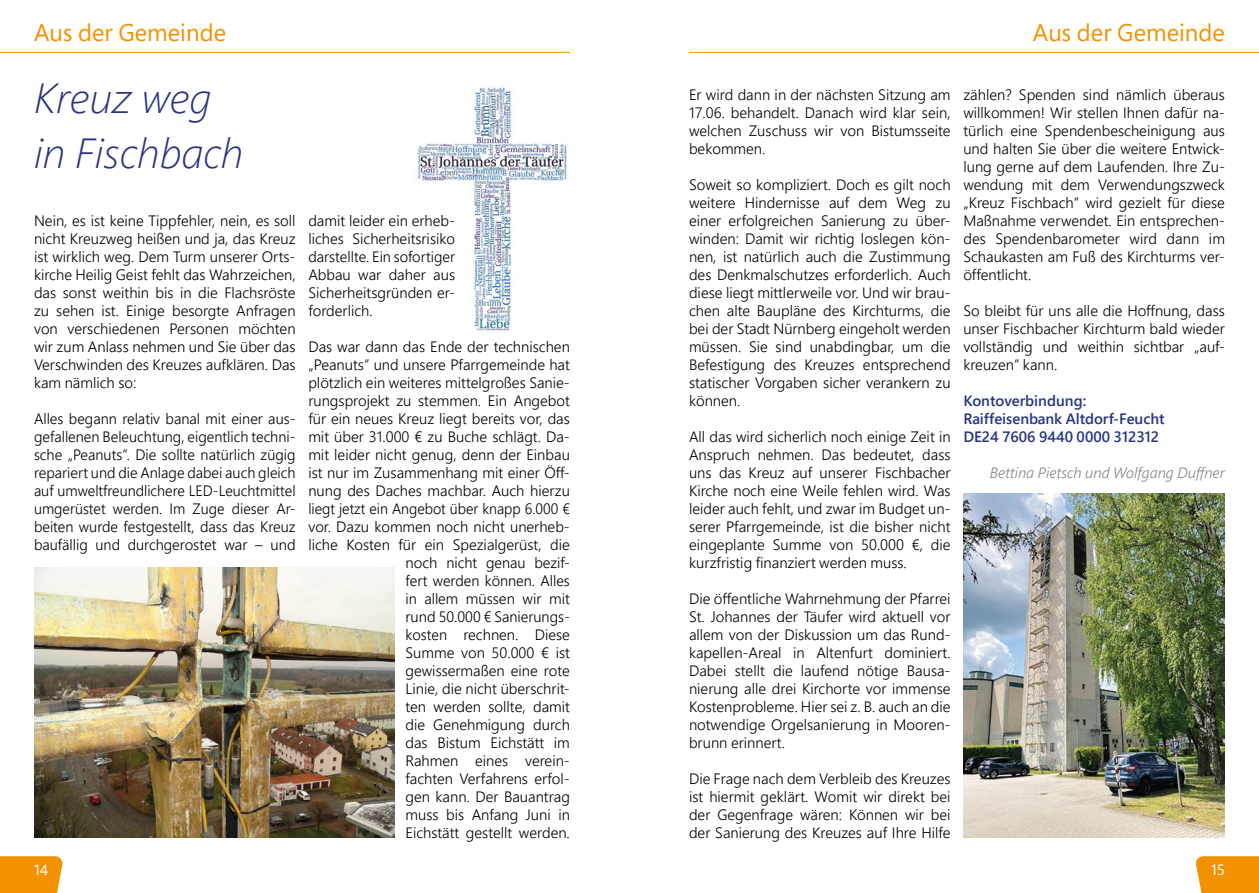
<style>
.page{position:relative;width:1259px;height:893px;background:#fff}
.page>*{position:absolute;margin:0;border:0;box-sizing:border-box;transform-origin:0 0}
.t1{font:italic 300 42px/54.6px "Segoe Pro";color:#283583}
.t2{font:24px "Segoe Pro";color:#f39200}
.t3{font:300 15px/18px "Segoe Pro";color:#000;text-align:justify}
.t4{font:600 15px/18px "Segoe Pro";color:#283583}
.t5{font:italic 300 15px "Segoe Pro";color:#878787}
.t6{font:15px "Segoe Pro";color:#fff}
</style>
<div class="page">
<hr style="left:689px;top:52px;width:570px;height:1px;background:#f39200">
<hr style="left:0;top:52px;width:570px;height:1px;background:#f39200">
<svg style="left:0;top:856px;width:63px;height:37px"></svg>
<svg style="left:1196px;top:856px;width:63px;height:37px"></svg>
<img style="left:417px;top:86px;width:150px;height:245px">
<img style="left:34px;top:567px;width:360px;height:270px">
<img style="left:963px;top:493px;width:262px;height:344px">
<h2 class="t2" style="left:34px;top:16px;width:194px">Aus der Gemeinde</h2>
<h2 class="t2" style="left:1033px;top:16px;width:193px">Aus der Gemeinde</h2>
<h1 class="t1" style="left:34px;top:70px;width:211px">Kreuz weg in Fischbach</h1>
<p class="t3" style="left:34px;top:211px;width:263px">Nein, es ist keine Tippfehler, nein, es soll nicht Kreuzweg heißen und ja, das Kreuz ist wirklich weg. Dem Turm unserer Orts&shy;kirche Heilig Geist fehlt das Wahrzeichen, das sonst weithin bis in die Flachsröste zu sehen ist. Einige besorgte Anfragen von verschiedenen Personen möchten wir zum Anlass nehmen und Sie über das Verschwinden des Kreuzes aufklären. Das kam nämlich so:</p>
<p class="t3" style="left:34px;top:409px;width:263px">Alles begann relativ banal mit einer aus&shy;gefallenen Beleuchtung, eigentlich techni&shy;sche „Peanuts“. Die sollte natürlich zügig repariert und die Anlage dabei auch gleich auf umweltfreundlichere LED-Leuchtmittel umgerüstet werden. Im Zuge dieser Ar&shy;beiten wurde festgestellt, dass das Kreuz baufällig und durchgerostet war – und</p>
<p class="t3" style="left:308px;top:211px;width:148px">damit leider ein erheb&shy;liches Sicherheitsrisiko darstellte. Ein sofortiger Abbau war daher aus Sicherheitsgründen er&shy;forderlich.</p>
<p class="t3" style="left:308px;top:337px;width:263px;text-align:right">Das war dann das Ende der technischen „Peanuts“ und unsere Pfarrgemeinde hat plötzlich ein weiteres mittelgroßes Sanie&shy;rungsprojekt zu stemmen. Ein Angebot für ein neues Kreuz liegt bereits vor, das mit über 31.000 € zu Buche schlägt. Da&shy;mit leider nicht genug, denn der Einbau ist nur im Zusammenhang mit einer Öff&shy;nung des Daches machbar. Auch hierzu liegt jetzt ein Angebot über knapp 6.000 € vor. Dazu kommen noch nicht unerheb&shy;liche Kosten für ein Spezialgerüst, die noch nicht genau bezif-<br>fert werden können. Alles<br>in allem müssen wir mit<br>rund 50.000 € Sanierungs-<br>kosten rechnen. Diese<br>Summe von 50.000 € ist gewissermaßen eine rote<br>Linie, die nicht überschrit-<br>ten werden sollte, damit<br>die Genehmigung durch<br>das Bistum Eichstätt im<br>Rahmen eines verein-<br>fachten Verfahrens erfol-<br>gen kann. Der Bauantrag<br>muss bis Anfang Juni in<br>Eichstätt gestellt werden.</p>
<p class="t3" style="left:689px;top:85px;width:263px">Er wird dann in der nächsten Sitzung am 17.06. behandelt. Danach wird klar sein, welchen Zuschuss wir von Bistumsseite bekommen.</p>
<p class="t3" style="left:689px;top:175px;width:263px">Soweit so kompliziert. Doch es gilt noch weitere Hindernisse auf dem Weg zu einer erfolgreichen Sanierung zu über&shy;winden: Damit wir richtig loslegen kön&shy;nen, ist natürlich auch die Zustimmung des Denkmalschutzes erforderlich. Auch diese liegt mittlerweile vor. Und wir brau&shy;chen alte Baupläne des Kirchturms, die bei der Stadt Nürnberg eingeholt werden müssen. Sie sind unabdingbar, um die Befestigung des Kreuzes entsprechend statischer Vorgaben sicher verankern zu können.</p>
<p class="t3" style="left:689px;top:427px;width:263px">All das wird sicherlich noch einige Zeit in Anspruch nehmen. Das bedeutet, dass uns das Kreuz auf unserer Fischbacher Kirche noch eine Weile fehlen wird. Was leider auch fehlt, und zwar im Budget un&shy;serer Pfarrgemeinde, ist die bisher nicht eingeplante Summe von 50.000 €, die kurzfristig finanziert werden muss.</p>
<p class="t3" style="left:689px;top:589px;width:263px">Die öffentliche Wahrnehmung der Pfarrei St. Johannes der Täufer wird aktuell vor allem von der Diskussion um das Rund&shy;kapellen-Areal in Altenfurt dominiert.<br>Dabei stellt die laufend nötige Bausa&shy;nierung alle drei Kirchorte vor immense Kostenprobleme. Hier sei z. B. auch an die notwendige Orgelsanierung in Mooren&shy;brunn erinnert.</p>
<p class="t3" style="left:689px;top:769px;width:263px">Die Frage nach dem Verbleib des Kreuzes ist hiermit geklärt. Womit wir direkt bei der Gegenfrage wären: Können wir bei der Sanierung des Kreuzes auf Ihre Hilfe</p>
<p class="t3" style="left:963px;top:85px;width:263px">zählen? Spenden sind nämlich überaus willkommen! Wir stellen Ihnen dafür na&shy;türlich eine Spendenbescheinigung aus und halten Sie über die weitere Entwick&shy;lung gerne auf dem Laufenden. Ihre Zu&shy;wendung mit dem Verwendungszweck „Kreuz Fischbach“ wird gezielt für diese Maßnahme verwendet. Ein entsprechen&shy;des Spendenbarometer wird dann im Schaukasten am Fuß des Kirchturms ver&shy;öffentlicht.</p>
<p class="t3" style="left:963px;top:301px;width:263px">So bleibt für uns alle die Hoffnung, dass unser Fischbacher Kirchturm bald wieder vollständig und weithin sichtbar „auf&shy;kreuzen“ kann.</p>
<p class="t4" style="left:963px;top:391px;width:203px">Kontoverbindung:<br>Raiffeisenbank Altdorf-Feucht<br>DE24 7606 9440 0000 312312</p>
<p class="t5" style="left:990px;top:462px;width:237px">Bettina Pietsch und Wolfgang Duffner</p>
<p class="t6" style="left:34px;top:859px;width:16px">14</p>
<p class="t6" style="left:1211px;top:859px;width:15px">15</p>
</div>
